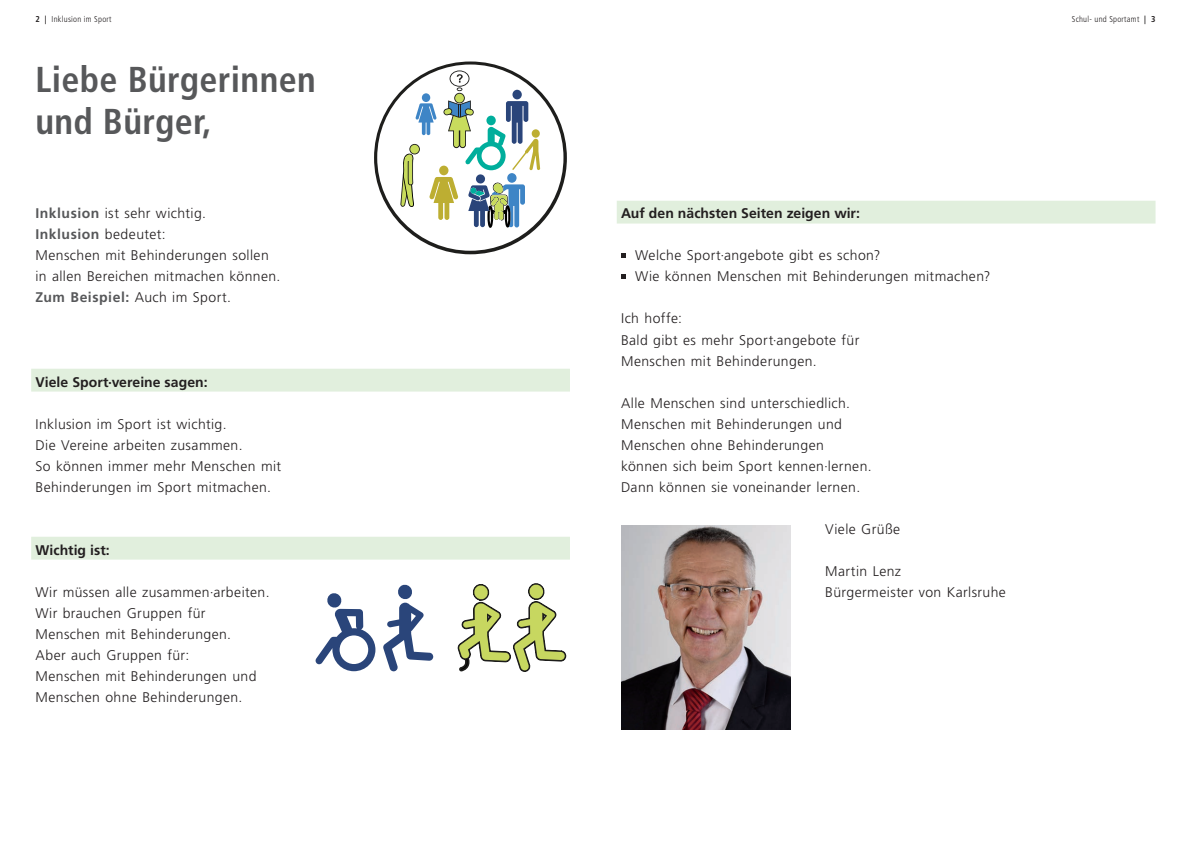
<style>
.page{position:relative;width:1191px;height:842px;background:#fff}
.page>*{position:absolute;margin:0;border:0;box-sizing:border-box;transform-origin:0 0}
.t1{font:700 condensed 36px/42px "Frutiger LT Std";letter-spacing:.01em;color:#57585a}
.t2{font:300 14px/21px "Frutiger LT Std";letter-spacing:.03em;color:#231f20}
.t3{font:700 14px "Frutiger LT Std";letter-spacing:.005em;color:#231f20}
.t4{font:300 condensed 8.5px "Frutiger LT Std";letter-spacing:.03em;color:#231f20}
.s1{font-weight:700}
.s2{font-weight:700;color:#57585a}
</style>
<div class="page">
<img style="left:621px;top:525px;width:169px;height:205px">
<div style="left:617px;top:201px;width:538px;height:23px;background:#e1efdd"></div>
<svg style="left:621px;top:253px;width:5px;height:5px"></svg>
<svg style="left:621px;top:274px;width:5px;height:5px"></svg>
<div style="left:31px;top:369px;width:539px;height:23px;background:#e1efdd"></div>
<div style="left:31px;top:537px;width:539px;height:23px;background:#e1efdd"></div>
<svg style="left:374px;top:61px;width:193px;height:193px"></svg>
<svg style="left:315px;top:593px;width:60px;height:78px"></svg>
<svg style="left:457px;top:583px;width:110px;height:89px"></svg>
<svg style="left:383px;top:584px;width:50px;height:87px"></svg>
<p class="t4" style="left:35px;top:14px;width:78px"><span class="s1">2 |</span> Inklusion im Sport</p>
<p class="t4" style="left:1071px;top:14px;width:85px">Schul- und Sportamt <span class="s1">| 3</span></p>
<h1 class="t1" style="left:35px;top:59px;width:282px">Liebe Bürgerinnen und Bürger,</h1>
<p class="t2" style="left:35px;top:203px;width:246px"><span class="s2">Inklusion</span> ist sehr wichtig.<br><span class="s2">Inklusion</span> bedeutet:<br>Menschen mit Behinderungen sollen in allen Bereichen mitmachen können.<br><span class="s2">Zum Beispiel:</span> Auch im Sport.</p>
<p class="t3" style="left:35px;top:373px;width:174px">Viele Sport·vereine sagen:</p>
<p class="t2" style="left:35px;top:413px;width:247px">Inklusion im Sport ist wichtig.<br>Die Vereine arbeiten zusammen.<br>So können immer mehr Menschen mit Behinderungen im Sport mitmachen.</p>
<p class="t3" style="left:35px;top:541px;width:76px">Wichtig ist:</p>
<p class="t2" style="left:35px;top:581px;width:236px">Wir müssen alle zusammen·arbeiten.<br>Wir brauchen Gruppen für<br>Menschen mit Behinderungen.<br>Aber auch Gruppen für:<br>Menschen mit Behinderungen und<br>Menschen ohne Behinderungen.</p>
<p class="t3" style="left:621px;top:205px;width:240px">Auf den nächsten Seiten zeigen wir:</p>
<p class="t2" style="left:635px;top:245px;width:357px">Welche Sport·angebote gibt es schon?<br>Wie können Menschen mit Behinderungen mitmachen?</p>
<p class="t2" style="left:621px;top:308px;width:240px">Ich hoffe:<br>Bald gibt es mehr Sport·angebote für<br>Menschen mit Behinderungen.</p>
<p class="t2" style="left:621px;top:392px;width:252px">Alle Menschen sind unterschiedlich.<br>Menschen mit Behinderungen und Menschen ohne Behinderungen können sich beim Sport kennen·lernen.<br>Dann können sie voneinander lernen.</p>
<p class="t2" style="left:825px;top:518px;width:77px">Viele Grüße</p>
<p class="t2" style="left:825px;top:560px;width:182px">Martin Lenz<br>Bürgermeister von Karlsruhe</p>
</div>
